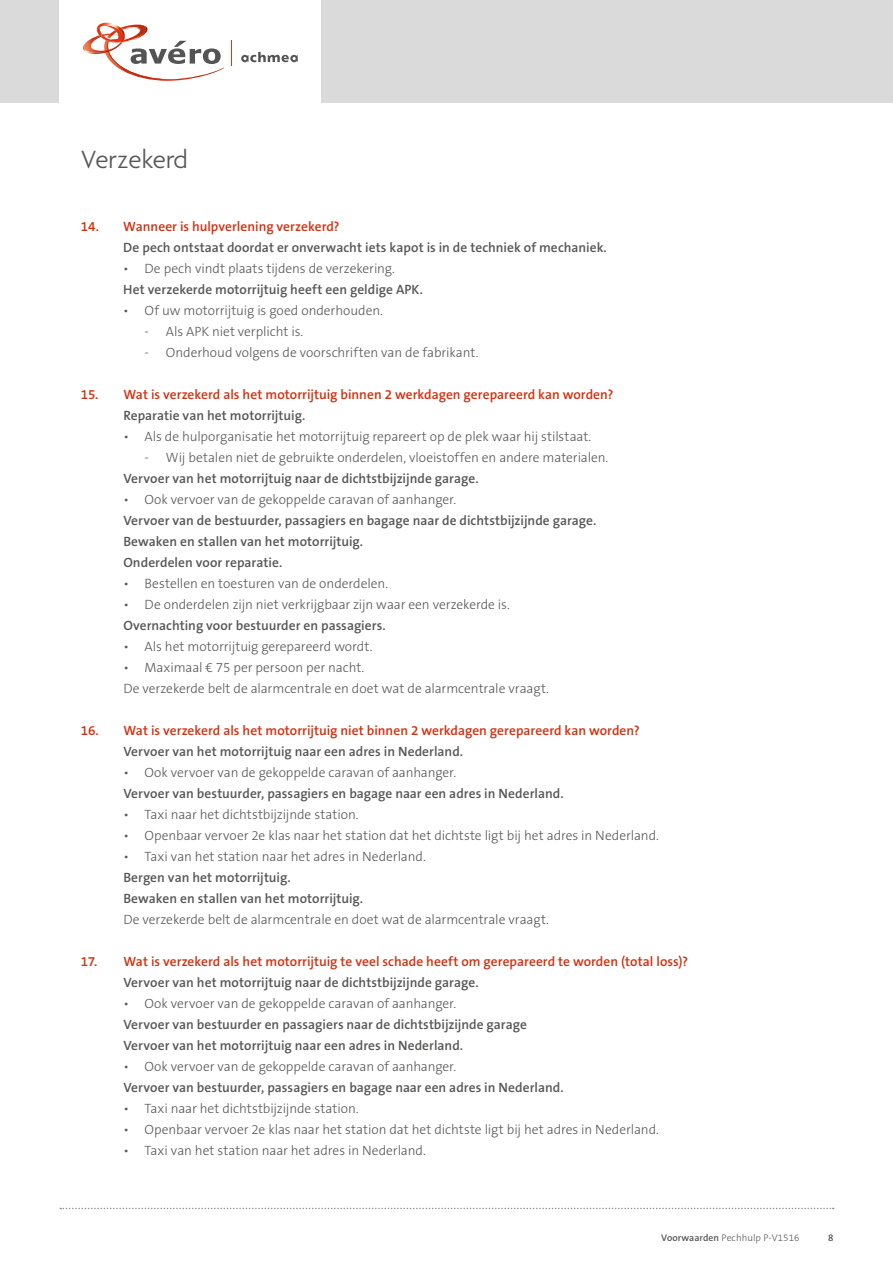
<style>
.page{position:relative;width:893px;height:1263px;background:#fff}
.page>*{position:absolute;margin:0;border:0;box-sizing:border-box;transform-origin:0 0}
.t1{font:300 27px "Agenda";color:#575756}
.t2{font:300 13.5px/21px "The Sans B3";letter-spacing:-.005em;color:#575756}
.t3{font:600 13.5px/21px "The Sans B6";color:#575756}
.t4{font:600 13.5px "The Sans B6";color:#d4300f}
.t5{font:300 9.75px "The Sans B3";letter-spacing:.005em;color:#575756}
.s1{font-family:"The Sans B6";font-weight:600}
</style>
<div class="page">
<div style="left:0;top:0;width:893px;height:103px;background:#dadada"></div>
<div style="left:60px;top:0;width:261px;height:103px;background:#fff"></div>
<svg style="left:241px;top:52px;width:57px;height:10px"></svg>
<svg style="left:83px;top:22px;width:141px;height:59px"></svg>
<svg style="left:231px;top:41px;width:1px;height:25px"></svg>
<svg style="left:60px;top:1208px;width:774px;height:1px"></svg>
<h1 class="t1" style="left:81px;top:145px;width:109px">Verzekerd</h1>
<p class="t4" style="left:81px;top:219px;width:260px">14. Wanneer is hulpverlening verzekerd?</p>
<p class="t3" style="left:123px;top:238px;width:485px">De pech ontstaat doordat er onverwacht iets kapot is in de techniek of mechaniek.</p>
<p class="t2" style="left:123px;top:259px;width:273px">• De pech vindt plaats tijdens de verzekering.</p>
<p class="t3" style="left:123px;top:280px;width:301px">Het verzekerde motorrijtuig heeft een geldige APK.</p>
<p class="t2" style="left:123px;top:301px;width:261px">• Of uw motorrijtuig is goed onderhouden.</p>
<p class="t2" style="left:145px;top:322px;width:160px">- Als APK niet verplicht is.</p>
<p class="t2" style="left:145px;top:343px;width:335px">- Onderhoud volgens de voorschriften van de fabrikant.</p>
<p class="t4" style="left:81px;top:387px;width:534px">15. Wat is verzekerd als het motorrijtuig binnen 2 werkdagen gerepareerd kan worden?</p>
<p class="t3" style="left:123px;top:406px;width:184px">Reparatie van het motorrijtuig.</p>
<p class="t2" style="left:123px;top:427px;width:470px">• Als de hulporganisatie het motorrijtuig repareert op de plek waar hij stilstaat.</p>
<p class="t2" style="left:145px;top:448px;width:465px">- Wij betalen niet de gebruikte onderdelen, vloeistoffen en andere materialen.</p>
<p class="t3" style="left:123px;top:469px;width:357px">Vervoer van het motorrijtuig naar de dichtstbijzijnde garage.</p>
<p class="t2" style="left:123px;top:490px;width:334px">• Ook vervoer van de gekoppelde caravan of aanhanger.</p>
<p class="t3" style="left:123px;top:511px;width:475px">Vervoer van de bestuurder, passagiers en bagage naar de dichtstbijzijnde garage.<br>Bewaken en stallen van het motorrijtuig.<br>Onderdelen voor reparatie.</p>
<p class="t2" style="left:123px;top:574px;width:266px">• Bestellen en toesturen van de onderdelen.</p>
<p class="t2" style="left:123px;top:595px;width:388px">• De onderdelen zijn niet verkrijgbaar zijn waar een verzekerde is.</p>
<p class="t3" style="left:123px;top:616px;width:264px">Overnachting voor bestuurder en passagiers.</p>
<p class="t2" style="left:123px;top:637px;width:251px">• Als het motorrijtuig gerepareerd wordt.</p>
<p class="t2" style="left:123px;top:658px;width:427px">• Maximaal € 75 per persoon per nacht.<br>De verzekerde belt de alarmcentrale en doet wat de alarmcentrale vraagt.</p>
<p class="t4" style="left:81px;top:724px;width:560px">16. Wat is verzekerd als het motorrijtuig niet binnen 2 werkdagen gerepareerd kan worden?</p>
<p class="t3" style="left:123px;top:742px;width:341px">Vervoer van het motorrijtuig naar een adres in Nederland.</p>
<p class="t2" style="left:123px;top:763px;width:334px">• Ook vervoer van de gekoppelde caravan of aanhanger.</p>
<p class="t3" style="left:123px;top:784px;width:442px">Vervoer van bestuurder, passagiers en bagage naar een adres in Nederland.</p>
<p class="t2" style="left:123px;top:805px;width:237px">• Taxi naar het dichtstbijzijnde station.</p>
<p class="t2" style="left:123px;top:826px;width:537px">• Openbaar vervoer 2e klas naar het station dat het dichtste ligt bij het adres in Nederland.</p>
<p class="t2" style="left:123px;top:847px;width:304px">• Taxi van het station naar het adres in Nederland.</p>
<p class="t3" style="left:123px;top:868px;width:241px">Bergen van het motorrijtuig.<br>Bewaken en stallen van het motorrijtuig.</p>
<p class="t2" style="left:123px;top:910px;width:427px">De verzekerde belt de alarmcentrale en doet wat de alarmcentrale vraagt.</p>
<p class="t4" style="left:81px;top:955px;width:609px">17. Wat is verzekerd als het motorrijtuig te veel schade heeft om gerepareerd te worden (total loss)?</p>
<p class="t3" style="left:123px;top:973px;width:357px">Vervoer van het motorrijtuig naar de dichtstbijzijnde garage.</p>
<p class="t2" style="left:123px;top:994px;width:334px">• Ook vervoer van de gekoppelde caravan of aanhanger.</p>
<p class="t3" style="left:123px;top:1015px;width:405px">Vervoer van bestuurder en passagiers naar de dichtstbijzijnde garage<br>Vervoer van het motorrijtuig naar een adres in Nederland.</p>
<p class="t2" style="left:123px;top:1057px;width:334px">• Ook vervoer van de gekoppelde caravan of aanhanger.</p>
<p class="t3" style="left:123px;top:1078px;width:442px">Vervoer van bestuurder, passagiers en bagage naar een adres in Nederland.</p>
<p class="t2" style="left:123px;top:1099px;width:237px">• Taxi naar het dichtstbijzijnde station.</p>
<p class="t2" style="left:123px;top:1120px;width:537px">• Openbaar vervoer 2e klas naar het station dat het dichtste ligt bij het adres in Nederland.</p>
<p class="t2" style="left:123px;top:1141px;width:304px">• Taxi van het station naar het adres in Nederland.</p>
<p class="t5" style="left:661px;top:1233px;width:140px"><span class="s1">Voorwaarden</span> Pechhulp P-V1516</p>
<p class="t5" style="left:828px;top:1233px;width:7px">8</p>
</div>
